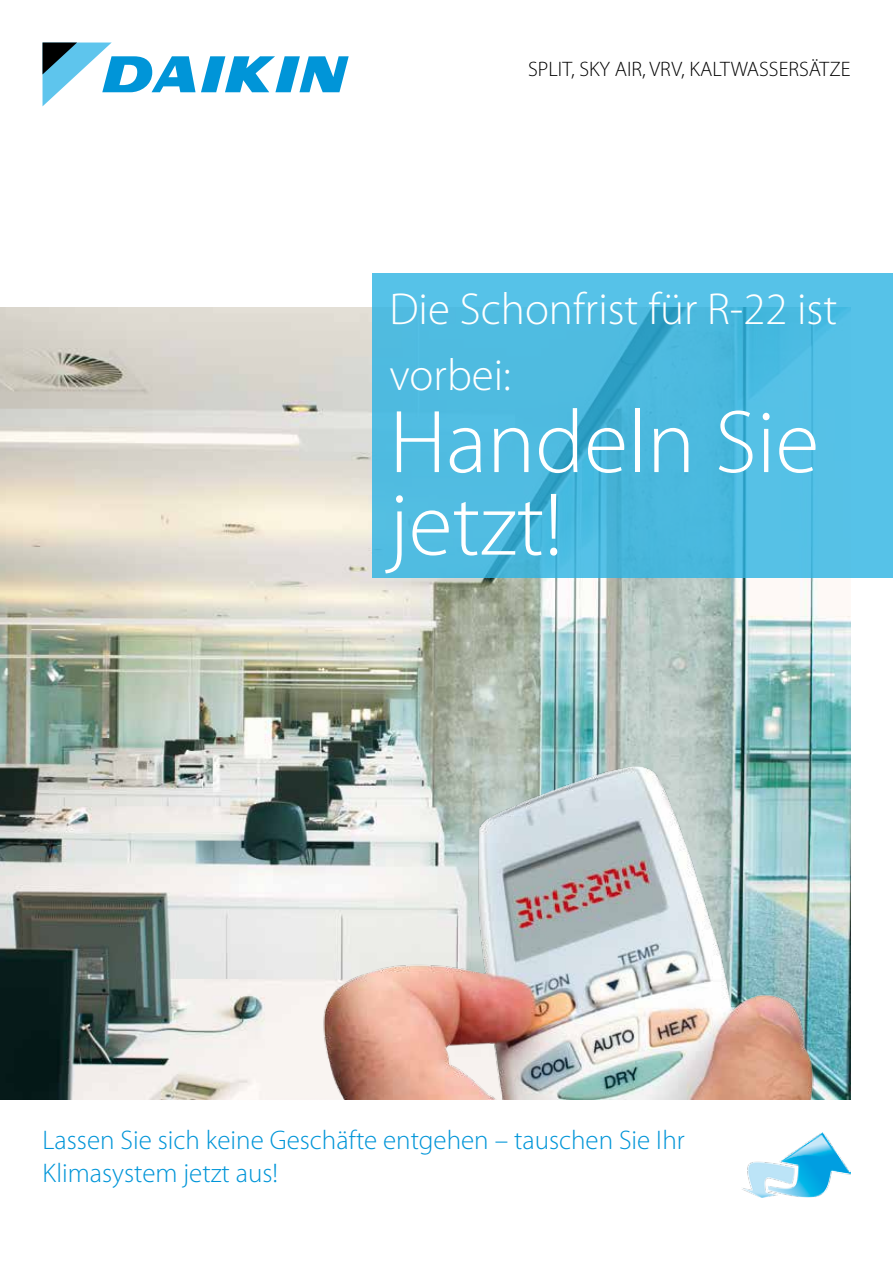
<style>
.page{position:relative;width:893px;height:1263px;background:#fff}
.page>*{position:absolute;margin:0;border:0;box-sizing:border-box;transform-origin:0 0}
.t1{font:300 90px/82.5px "Myriad Pro";color:#fff}
.t2{font:300 45px/66px "Myriad Pro";color:#fff}
.t3{font:300 27px/33px "Myriad Pro";color:#0095d8}
.t4{font:300 21px "Myriad Pro";color:#000}
</style>
<div class="page">
<svg style="left:43px;top:43px;width:306px;height:63px"></svg>
<img style="left:0;top:307px;width:850px;height:792px">
<svg style="left:372px;top:274px;width:521px;height:304px;background:#4ebbe0"></svg>
<img style="left:742px;top:1132px;width:108px;height:66px">
<img style="left:289px;top:765px;width:544px;height:334px">
<p class="t4" style="left:528px;top:57px;width:324px">SPLIT, SKY AIR, VRV, KALTWASSERSÄTZE</p>
<h2 class="t2" style="left:389px;top:276px;width:449px">Die Schonfrist für R-22 ist vorbei:</h2>
<h1 class="t1" style="left:389px;top:402px;width:431px">Handeln Sie jetzt!</h1>
<p class="t3" style="left:43px;top:1123px;width:644px">Lassen Sie sich keine Geschäfte entgehen – tauschen Sie Ihr<br>Klimasystem jetzt aus!</p>
</div>
